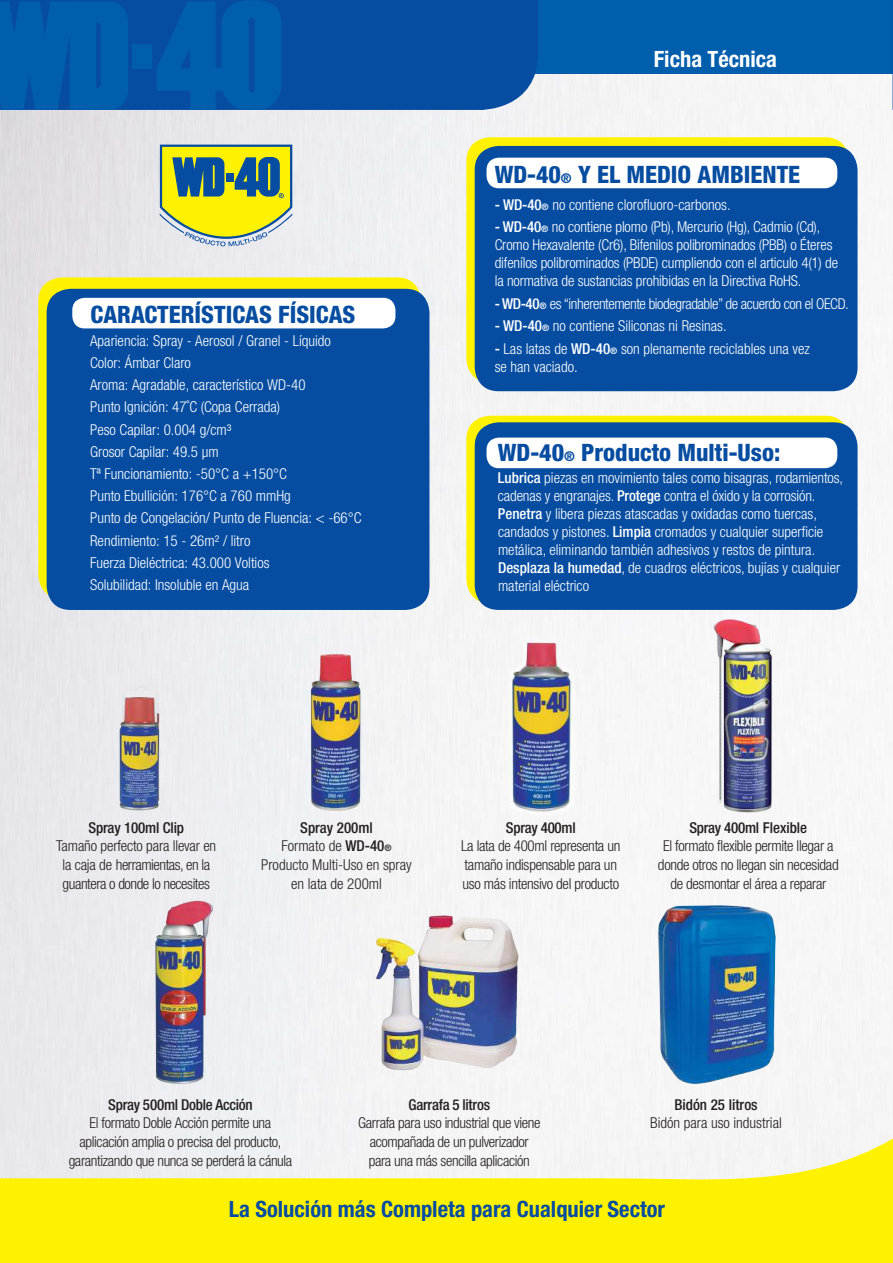
<style>
.page{position:relative;width:893px;height:1263px;background:#fff}
.page>*{position:absolute;margin:0;border:0;box-sizing:border-box;transform-origin:0 0}
.t1{font:800 condensed 24px "Helvetica Neue";color:#064da1}
.t2{font:700 condensed 22.5px "Helvetica Neue";color:#064da1}
.t3{font:700 condensed 22.5px "Helvetica Neue";color:#fff}
.t4{font:300 condensed 15px/22.2px "Helvetica Neue";color:#fff}
.t5{font:300 condensed 15px/18.8px "Helvetica Neue";letter-spacing:-.02em;color:#221f1f;text-align:center}
.t6{font:500 condensed 15px "Helvetica Neue";letter-spacing:-.015em;color:#221f1f}
.t7{font:300 condensed 15px/18.8px "Helvetica Neue";color:#221f1f;text-align:center}
.t8{font:300 condensed 15px "Helvetica Neue";letter-spacing:-.03em;color:#fff}
.s1{font-size:13.5px}
.s2{font-weight:500}
.s3{font-weight:500;font-size:9px}
</style>
<div class="page">
<img style="left:0;top:74px;width:893px;height:1064px">
<div style="left:38px;top:277px;width:383px;height:322px;background:#fff200;border-radius:24px"></div>
<div style="left:47px;top:289px;width:382px;height:321px;background:#064da1;border-radius:24px"></div>
<div style="left:72px;top:298px;width:323px;height:30px;background:#fff;border-radius:12px"></div>
<div style="left:466px;top:137px;width:383px;height:246px;background:#fff200;border-radius:24px"></div>
<div style="left:475px;top:146px;width:382px;height:245px;background:#064da1;border-radius:24px"></div>
<div style="left:466px;top:416px;width:383px;height:187px;background:#fff200;border-radius:24px"></div>
<div style="left:475px;top:422px;width:382px;height:188px;background:#064da1;border-radius:24px"></div>
<div style="left:486px;top:158px;width:351px;height:30px;background:#fff;border-radius:12px"></div>
<div style="left:486px;top:438px;width:351px;height:30px;background:#fff;border-radius:12px"></div>
<div style="left:452px;top:0;width:441px;height:74px;background:#005ead"></div>
<div style="left:0;top:0;width:538px;height:110px;background:#064da1"></div>
<svg style="left:0;top:1px;width:129px;height:109px;background:#005cab"></svg>
<div style="left:132px;top:45px;width:20px;height:24px;background:#005ead"></div>
<svg style="left:156px;top:0;width:136px;height:246px;background:#6b9793"></svg>
<svg style="left:0;top:1138px;width:893px;height:125px;fill:#fff200"></svg>
<svg style="left:892px;top:74px;width:1px;height:36px"></svg>
<img style="left:100px;top:668px;width:79px;height:144px">
<img style="left:295px;top:644px;width:83px;height:174px">
<img style="left:503px;top:636px;width:76px;height:179px">
<img style="left:628px;top:595px;width:241px;height:245px">
<img style="left:140px;top:892px;width:81px;height:197px">
<img style="left:354px;top:907px;width:193px;height:176px">
<img style="left:647px;top:892px;width:138px;height:197px">
<h2 class="t3" style="left:654px;top:50px;width:125px">Ficha Técnica</h2>
<h1 class="t1" style="left:91px;top:301px;width:266px">CARACTERÍSTICAS FÍSICAS</h1>
<p class="t4" style="left:90px;top:330px;width:273px">Apariencia: Spray - Aerosol / Granel - Líquido Color: Ámbar Claro<br>Aroma: Agradable, característico WD-40<br>Punto Ignición: 47˚C (Copa Cerrada)<br>Peso Capilar: 0.004 g/cm³<br>Grosor Capilar: 49.5 µm<br>Tª Funcionamiento: -50°C a +150°C<br>Punto Ebullición: 176°C a 760 mmHg<br>Punto de Congelación/ Punto de Fluencia: &lt; -66°C Rendimiento: 15 - 26m² / litro<br>Fuerza Dieléctrica: 43.000 Voltios<br>Solubilidad: Insoluble en Agua</p>
<h1 class="t1" style="left:495px;top:161px;width:307px">WD-40<span class="s1">®</span> Y EL MEDIO AMBIENTE</h1>
<p class="t4" style="left:495px;top:194px;width:237px"><span class="s2">- WD-40</span><span class="s3">®</span> no contiene clorofluoro-carbonos.</p>
<p class="t4" style="left:495px;top:219px;width:345px;line-height:18px"><span class="s2">- WD-40</span><span class="s3">®</span> no contiene plomo (Pb), Mercurio (Hg), Cadmio (Cd), Cromo Hexavalente (Cr6), Bifenilos polibrominados (PBB) o Éteres difenílos polibrominados (PBDE) cumpliendo con el articulo 4(1) de la normativa de sustancias prohibidas en la Directiva RoHS.</p>
<p class="t8" style="left:495px;top:297px;width:356px"><span class="s2">- WD-40</span><span class="s3">®</span> es “inherentemente biodegradable” de acuerdo con el OECD.</p>
<p class="t4" style="left:495px;top:316px;width:233px"><span class="s2">- WD-40</span><span class="s3">®</span> no contiene Siliconas ni Resinas.</p>
<p class="t4" style="left:495px;top:340px;width:317px;line-height:18px"><span class="s2">-</span> Las latas de <span class="s2">WD-40</span><span class="s3">®</span> son plenamente reciclables una vez se han vaciado.</p>
<h1 class="t1" style="left:498px;top:439px;width:284px">WD-40<span class="s1">®</span> Producto Multi-Uso:</h1>
<p class="t4" style="left:498px;top:470px;width:347px;line-height:18px"><span class="s2">Lubrica</span> piezas en movimiento tales como bisagras, rodamientos, cadenas y engranajes. <span class="s2">Protege</span> contra el óxido y la corrosión.<br><span class="s2">Penetra</span> y libera piezas atascadas y oxidadas como tuercas, candados y pistones. <span class="s2">Limpia</span> cromados y cualquier superficie metálica, eliminando también adhesivos y restos de pintura.<br><span class="s2">Desplaza la humedad</span>, de cuadros eléctricos, bujías y cualquier material eléctrico</p>
<p class="t6" style="left:88px;top:821px;width:97px">Spray 100ml Clip</p>
<p class="t5" style="left:56px;top:838px;width:162px">Tamaño perfecto para llevar en la caja de herramientas, en la guantera o donde lo necesites</p>
<p class="t7" style="left:261px;top:819px;width:152px"><span class="s2">Spray 200ml<br></span>Formato de <span class="s2">WD-40</span><span class="s3">®<br></span>Producto Multi-Uso en spray en lata de 200ml</p>
<p class="t6" style="left:506px;top:821px;width:71px">Spray 400ml</p>
<p class="t5" style="left:461px;top:838px;width:161px;text-align:left">La lata de 400ml representa un tamaño indispensable para un uso más intensivo del producto</p>
<p class="t6" style="left:689px;top:821px;width:119px">Spray 400ml Flexible</p>
<p class="t5" style="left:658px;top:838px;width:182px">El formato flexible permite llegar a donde otros no llegan sin necesidad de desmontar el área a reparar</p>
<p class="t6" style="left:108px;top:1098px;width:146px">Spray 500ml Doble Acción</p>
<p class="t5" style="left:69px;top:1114px;width:225px">El formato Doble Acción permite una aplicación amplia o precisa del producto, garantizando que nunca se perderá la cánula</p>
<p class="t6" style="left:408px;top:1098px;width:83px">Garrafa 5 litros</p>
<p class="t5" style="left:358px;top:1114px;width:184px">Garrafa para uso industrial que viene acompañada de un pulverizador para una más sencilla aplicación</p>
<p class="t6" style="left:674px;top:1098px;width:85px">Bidón 25 litros</p>
<p class="t7" style="left:650px;top:1114px;width:133px">Bidón para uso industrial</p>
<h2 class="t2" style="left:229px;top:1200px;width:438px">La Solución más Completa para Cualquier Sector</h2>
</div>
